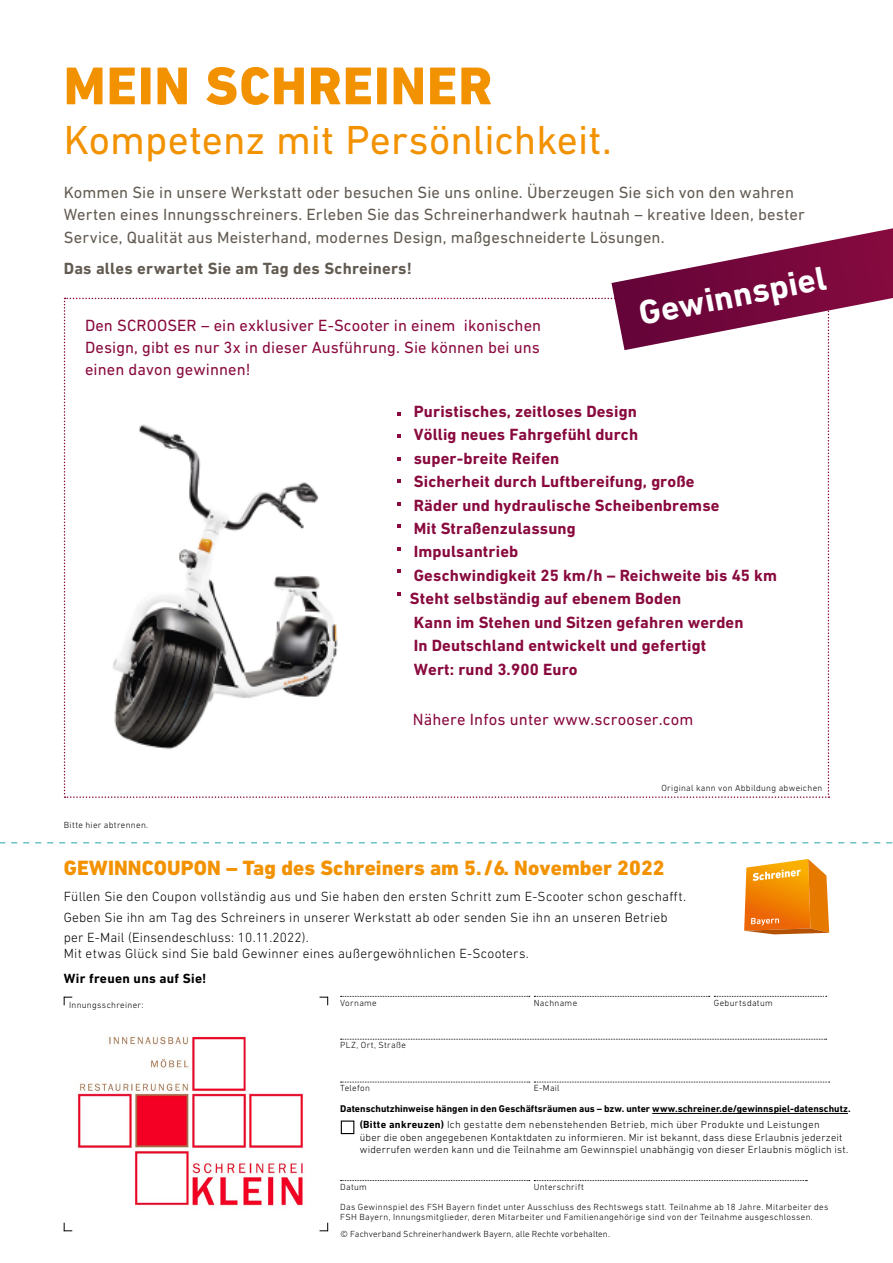
<style>
.page{position:relative;width:893px;height:1263px;background:#fff}
.page>*{position:absolute;margin:0;border:0;box-sizing:border-box;transform-origin:0 0}
.t1{font:800 54px "DIN Next LT Pro";letter-spacing:.02em;color:#f39200}
.t2{font:41.25px "DIN Next LT Pro";color:#f39200}
.t3{font:700 34.5px "DIN Next LT Pro";color:#fff}
.t4{font:800 21px "DIN Next LT Pro";letter-spacing:.005em;color:#f39200}
.t5{font:700 16.5px/23.4px "DIN Next LT Pro";letter-spacing:.01em;color:#890a3e}
.t6{font:16.5px/22.5px "DIN Next LT Pro";letter-spacing:.005em;color:#625b52}
.t7{font:16.5px/22.4px "DIN Next LT Pro";letter-spacing:.005em;color:#890a3e;text-align:justify}
.t8{font:700 16.5px "DIN Next LT Pro";letter-spacing:.015em;color:#625b52}
.t9{font:16.5px "DIN Next LT Pro";letter-spacing:.01em;color:#880a3e}
.t10{font:300 13.5px/20.2px "DIN Next LT Pro";letter-spacing:.015em;color:#000}
.t11{font:700 13.5px "DIN Next LT Pro";letter-spacing:.025em;color:#000}
.t12{font:300 10.5px/12.6px "DIN Next LT Pro";letter-spacing:.025em;color:#000}
.t13{font:700 9.9px "DIN Next LT Pro";letter-spacing:.005em;color:#000}
.t14{font:300 9px/19.6px "DIN Next LT Pro";letter-spacing:.035em;color:#000}
.t15{font:300 9px "DIN Next LT Pro";letter-spacing:.015em;color:#000}
.s1{font-weight:700}
</style>
<div class="page">
<svg style="left:341px;top:996px;width:486px;height:1px"></svg>
<svg style="left:341px;top:1039px;width:486px;height:1px"></svg>
<svg style="left:341px;top:1082px;width:489px;height:1px"></svg>
<hr style="left:652px;top:1113px;width:196px;height:1px;background:#000">
<svg style="left:341px;top:1180px;width:466px;height:1px"></svg>
<svg style="left:744px;top:859px;width:85px;height:75px;background:#ee9228"></svg>
<svg style="left:64px;top:997px;width:8px;height:8px"></svg>
<svg style="left:320px;top:997px;width:8px;height:8px"></svg>
<svg style="left:64px;top:1223px;width:8px;height:8px"></svg>
<svg style="left:320px;top:1223px;width:8px;height:8px"></svg>
<svg style="left:64px;top:228px;width:829px;height:570px"></svg>
<div style="left:341px;top:1120px;width:13px;height:14px;border:1px solid #000"></div>
<svg style="left:0;top:842px;width:893px;height:1px"></svg>
<img style="left:77px;top:1035px;width:229px;height:174px">
<img style="left:96px;top:420px;width:260px;height:335px">
<h1 class="t1" style="left:64px;top:54px;width:430px">MEIN SCHREINER</h1>
<h2 class="t2" style="left:64px;top:116px;width:549px">Kompetenz mit Persönlichkeit.</h2>
<p class="t6" style="left:64px;top:180px;width:742px">Kommen Sie in unsere Werkstatt oder besuchen Sie uns online. Überzeugen Sie sich von den wahren<br>Werten eines Innungsschreiners. Erleben Sie das Schreinerhandwerk hautnah – kreative Ideen, bester<br>Service, Qualität aus Meisterhand, modernes Design, maßgeschneiderte Lösungen.</p>
<h3 class="t8" style="left:64px;top:258px;width:350px">Das alles erwartet Sie am Tag des Schreiners!</h3>
<h3 class="t3" style="left:635px;top:294px;width:192px;rotate:-11deg">Gewinnspiel</h3>
<h3 class="t7" style="left:85px;top:314px;width:458px">Den SCROOSER – ein exklusiver E-Scooter in einem ikonischen Design, gibt es nur 3x in dieser Ausführung. Sie können bei uns einen davon gewinnen!</h3>
<p class="t5" style="left:410px;top:399px;width:369px">Puristisches, zeitloses Design<br>Völlig neues Fahrgefühl durch<br>super-breite Reifen<br>Sicherheit durch Luftbereifung, große<br>Räder und hydraulische Scheibenbremse<br>Mit Straßenzulassung<br>Impulsantrieb<br>Geschwindigkeit 25 km/h – Reichweite bis 45 km<br>Steht selbständig auf ebenem Boden<br>Kann im Stehen und Sitzen gefahren werden<br>In Deutschland entwickelt und gefertigt<br>Wert: rund 3.900 Euro</p>
<h3 class="t9" style="left:413px;top:710px;width:282px">Nähere Infos unter www.scrooser.com</h3>
<p class="t14" style="left:64px;top:815px;width:86px">Bitte hier abtrennen.</p>
<p class="t14" style="left:661px;top:778px;width:162px">Original kann von Abbildung abweichen</p>
<h3 class="t4" style="left:64px;top:855px;width:602px">GEWINNCOUPON – Tag des Schreiners am 5./6. November 2022</h3>
<p class="t10" style="left:64px;top:886px;width:624px">Füllen Sie den Coupon vollständig aus und Sie haben den ersten Schritt zum E-Scooter schon geschafft.<br>Geben Sie ihn am Tag des Schreiners in unserer Werkstatt ab oder senden Sie ihn an unseren Betrieb per E-Mail (Einsendeschluss: 10.11.2022).</p>
<h3 class="t10" style="left:64px;top:943px;width:467px">Mit etwas Glück sind Sie bald Gewinner eines außergewöhnlichen E-Scooters.</h3>
<h3 class="t11" style="left:64px;top:970px;width:144px">Wir freuen uns auf Sie!</h3>
<p class="t14" style="left:69px;top:995px;width:76px">Innungsschreiner:</p>
<p class="t14" style="left:340px;top:993px;width:38px">Vorname</p>
<p class="t14" style="left:534px;top:993px;width:45px">Nachname</p>
<p class="t14" style="left:714px;top:993px;width:60px">Geburtsdatum</p>
<p class="t14" style="left:340px;top:1035px;width:67px">PLZ, Ort, Straße</p>
<p class="t14" style="left:340px;top:1078px;width:31px">Telefon</p>
<p class="t14" style="left:534px;top:1078px;width:27px">E-Mail</p>
<p class="t13" style="left:340px;top:1103px;width:512px">Datenschutzhinweise hängen in den Geschäftsräumen aus – bzw. unter www.schreiner.de/gewinnspiel-datenschutz.</p>
<p class="t12" style="left:360px;top:1118px;width:490px"><span class="s1">(Bitte ankreuzen)</span> Ich gestatte dem nebenstehenden Betrieb, mich über Produkte und Leistungen -<br>über die oben angegebenen Kontaktdaten zu informieren. Mir ist bekannt, dass diese Erlaubnis jederzeit widerrufen werden kann und die Teilnahme am Gewinnspiel unabhängig von dieser Erlaubnis möglich ist.</p>
<p class="t14" style="left:340px;top:1177px;width:28px">Datum</p>
<p class="t14" style="left:340px;top:1177px;width:490px;text-indent:194px">Unterschrift<br>Das Gewinnspiel des FSH Bayern findet unter Ausschluss des Rechtswegs statt. Teilnahme ab 18 Jahre. Mitarbeiter des</p>
<p class="t14" style="left:340px;top:1207px;width:474px">FSH Bayern, Innungsmitglieder, deren Mitarbeiter und Familienangehörige sind von der Teilnahme ausgeschlossen.</p>
<p class="t15" style="left:341px;top:1228px;width:271px">© Fachverband Schreinerhandwerk Bayern, alle Rechte vorbehalten.</p>
</div>
